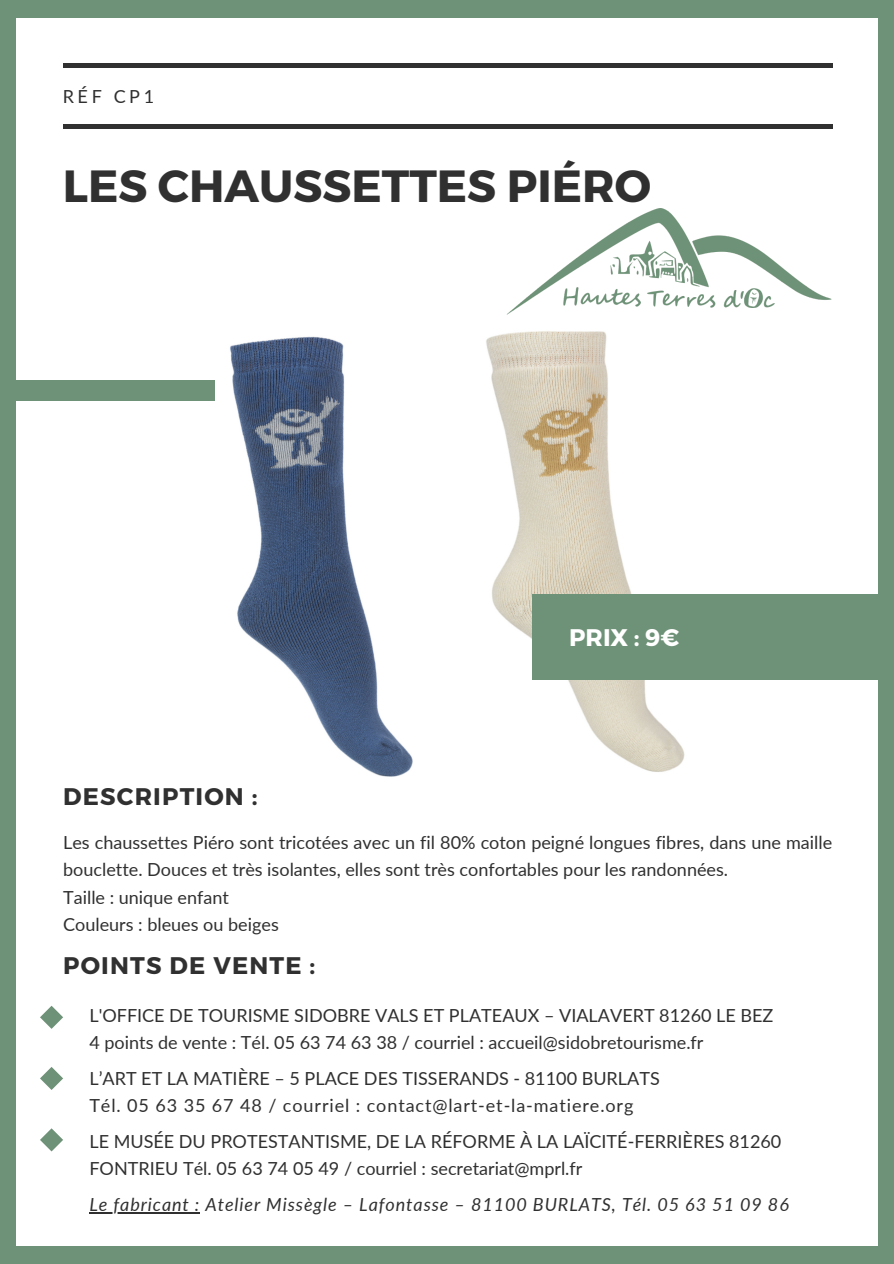
<style>
.page{position:relative;width:894px;height:1264px;background:#fff}
.page>*{position:absolute;margin:0;border:0;box-sizing:border-box;transform-origin:0 0}
.t1{font:700 45px "Montserrat";color:#303030}
.t2{font:700 24px "Montserrat";letter-spacing:.05em;color:#303030}
.t3{font:700 24px "Montserrat";color:#fff}
.t4{font:18px/27px "Lato";color:#303030}
.t5{font:italic 18px "Lato";letter-spacing:.05em;color:#303030}
.t6{font:18px "Lato";letter-spacing:.05em;color:#303030}
</style>
<div class="page">
<div style="left:0;top:0;width:893px;height:1263px;background:#6e9277"></div>
<div style="left:17px;top:18px;width:860px;height:1228px;background:#fff"></div>
<img style="left:182px;top:331px;width:503px;height:446px">
<hr style="left:63px;top:125px;width:769px;height:3px;background:#303030">
<hr style="left:63px;top:64px;width:769px;height:3px;background:#303030">
<img style="left:506px;top:209px;width:325px;height:106px">
<div style="left:0;top:380px;width:215px;height:20px;background:#6e9277"></div>
<div style="left:532px;top:594px;width:361px;height:86px;background:#6e9277"></div>
<hr style="left:89px;top:1212px;width:111px;height:1px;background:#303030">
<svg style="left:40px;top:1005px;width:23px;height:23px"></svg>
<svg style="left:40px;top:1067px;width:23px;height:22px"></svg>
<svg style="left:40px;top:1128px;width:23px;height:23px"></svg>
<p class="t4" style="left:63px;top:82px;width:93px">RÉF CP1</p>
<p class="t1" style="left:63px;top:156px;width:589px">LES CHAUSSETTES PIÉRO</p>
<p class="t3" style="left:569px;top:621px;width:111px">PRIX : 9€</p>
<p class="t2" style="left:63px;top:780px;width:196px">DESCRIPTION :</p>
<p class="t4" style="left:63px;top:829px;width:770px">Les chaussettes Piéro sont tricotées avec un fil 80% coton peigné longues fibres, dans une maille bouclette. Douces et très isolantes, elles sont très confortables pour les randonnées.</p>
<p class="t4" style="left:63px;top:883px;width:167px">Taille : unique enfant</p>
<p class="t4" style="left:63px;top:910px;width:217px">Couleurs : bleues ou beiges</p>
<p class="t2" style="left:63px;top:949px;width:254px">POINTS DE VENTE :</p>
<p class="t4" style="left:89px;top:1001px;width:685px">L'OFFICE DE TOURISME SIDOBRE VALS ET PLATEAUX – VIALAVERT 81260 LE BEZ</p>
<p class="t4" style="left:89px;top:1028px;width:615px">4 points de vente : Tél. 05 63 74 63 38 / courriel : accueil@sidobretourisme.fr</p>
<p class="t4" style="left:89px;top:1064px;width:571px">L’ART ET LA MATIÈRE – 5 PLACE DES TISSERANDS - 81100 BURLATS</p>
<p class="t6" style="left:89px;top:1094px;width:545px">Tél. 05 63 35 67 48 / courriel : contact@lart-et-la-matiere.org</p>
<p class="t4" style="left:89px;top:1127px;width:693px">LE MUSÉE DU PROTESTANTISME, DE LA RÉFORME À LA LAÏCITÉ-FERRIÈRES 81260</p>
<p class="t4" style="left:89px;top:1154px;width:494px">FONTRIEU Tél. 05 63 74 05 49 / courriel : secretariat@mprl.fr</p>
<p class="t5" style="left:89px;top:1193px;width:700px">Le fabricant : Atelier Missègle – Lafontasse – 81100 BURLATS, Tél. 05 63 51 09 86</p>
</div>
